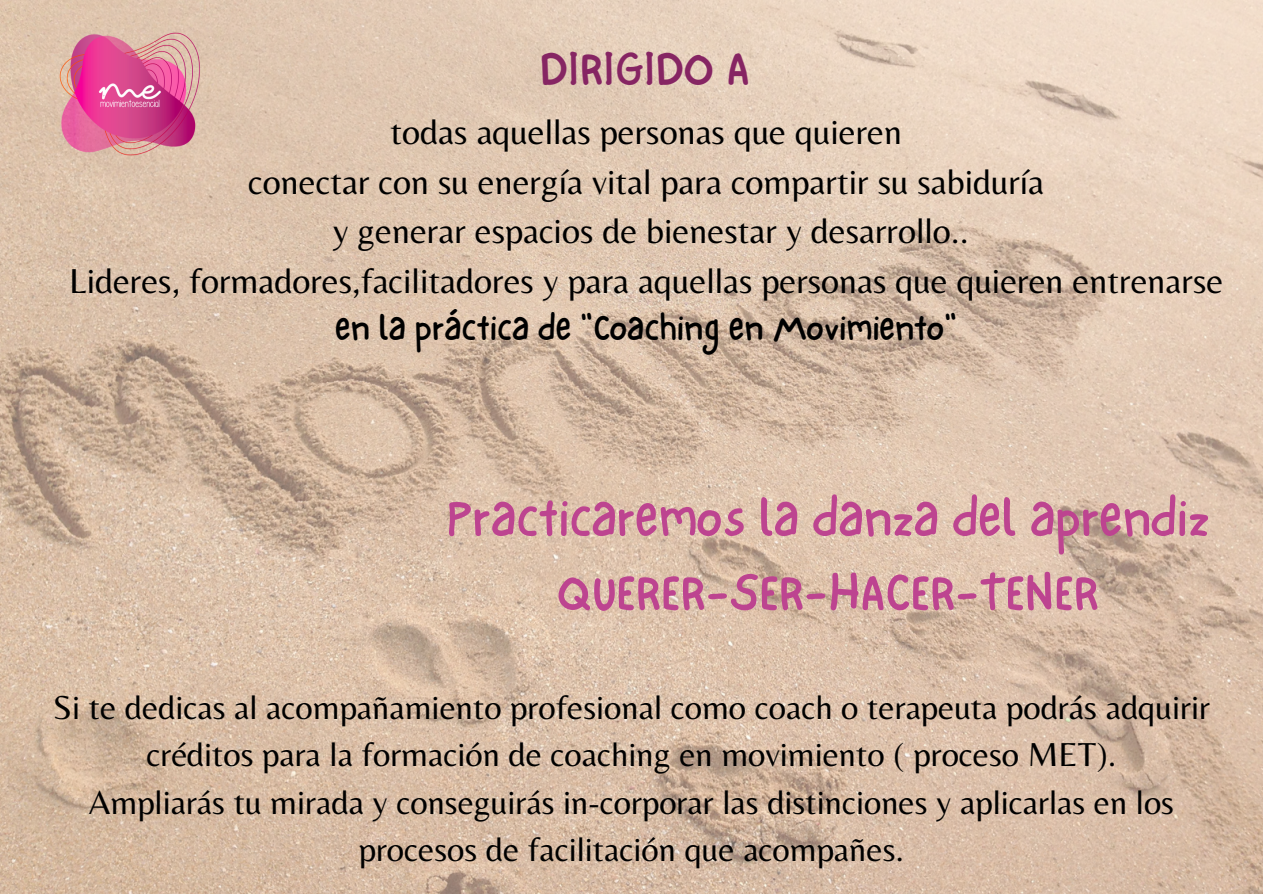
<style>
.page{position:relative;width:1263px;height:894px;background:#fff}
.page>*{position:absolute;margin:0;border:0;box-sizing:border-box;transform-origin:0 0}
.t1{font:53.4px/74.2px "NF One Little Font Regular";color:#bd4490;text-align:center}
.t2{font:49.5px "NF One Little Font Regular";color:#862563}
.t3{font:36px "Belleza";color:#000}
.t4{font:36px "NF One Little Font Regular";color:#000}
.t5{font:34.5px/47.2px "Belleza";color:#000;text-align:center}
</style>
<div class="page">
<img style="left:0;top:0;width:1263px;height:893px">
<img style="left:35px;top:11px;width:186px;height:157px">
<p class="t2" style="left:540px;top:39px;width:211px">DIRIGIDO A</p>
<p class="t3" style="left:390px;top:110px;width:513px">todas aquellas personas que quieren</p>
<p class="t3" style="left:248px;top:160px;width:797px">conectar con su energía vital para compartir su sabiduría</p>
<p class="t3" style="left:333px;top:209px;width:638px">y generar espacios de bienestar y desarrollo..</p>
<h1 class="t3" style="left:69px;top:259px;width:1155px">Lideres, formadores,facilitadores y para aquellas personas que quieren entrenarse</h1>
<p class="t4" style="left:335px;top:306px;width:624px">en la práctica de "Coaching en Movimiento"</p>
<p class="t1" style="left:446px;top:480px;width:764px">Practicaremos la danza del aprendiz<br>QUERER-SER-HACER-TENER</p>
<p class="t5" style="left:53px;top:683px;width:1159px">Si te dedicas al acompañamiento profesional como coach o terapeuta podrás adquirir créditos para la formación de coaching en movimiento ( proceso MET).</p>
<p class="t5" style="left:89px;top:777px;width:1087px">Ampliarás tu mirada y conseguirás in-corporar las distinciones y aplicarlas en los procesos de facilitación que acompañes.</p>
</div>
